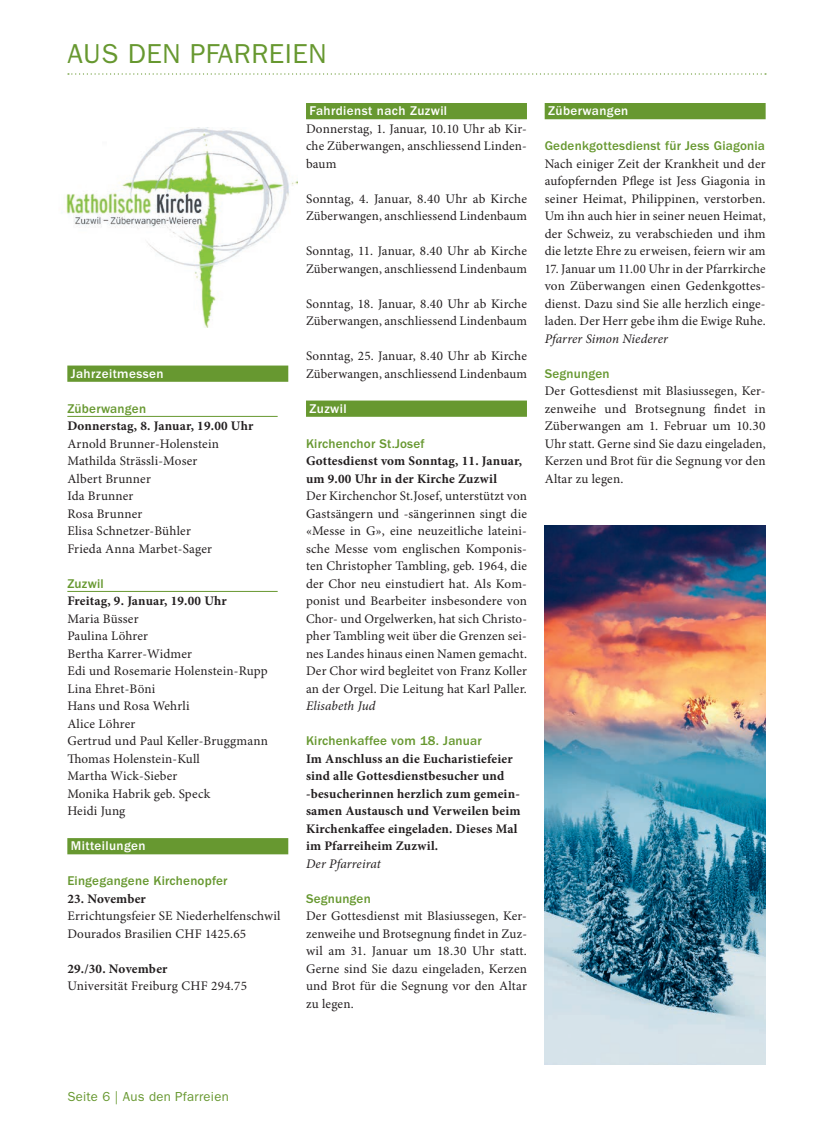
<style>
.page{position:relative;width:833px;height:1134px;background:#fff}
.page>*{position:absolute;margin:0;border:0;box-sizing:border-box;transform-origin:0 0}
.t1{font:27.5px "ITC Franklin Gothic Std";letter-spacing:.02em;color:#679830}
.t2{font:13.12px/17.5px "Minion Pro";letter-spacing:.015em;color:#231f20}
.t3{font:700 13.12px/17.5px "Minion Pro";letter-spacing:.015em;color:#231f20}
.t4{font:500 13.12px "ITC Franklin Gothic Std";letter-spacing:.015em;color:#679830}
.t5{font:500 13.12px "ITC Franklin Gothic Std";letter-spacing:.03em;color:#fff}
.t6{font:italic 13.12px "Minion Pro";letter-spacing:.01em;color:#231f20}
.t7{font:13.12px "ITC Franklin Gothic Std";letter-spacing:.02em;color:#679830}
</style>
<div class="page">
<img style="left:66px;top:127px;width:231px;height:200px">
<svg style="left:68px;top:73px;width:698px;height:2px"></svg>
<div style="left:67px;top:366px;width:221px;height:16px;background:#679830"></div>
<hr style="left:67px;top:416px;width:211px;height:1px;background:#679830">
<hr style="left:67px;top:591px;width:211px;height:1px;background:#679830">
<div style="left:67px;top:838px;width:221px;height:16px;background:#679830"></div>
<div style="left:306px;top:103px;width:221px;height:16px;background:#679830"></div>
<div style="left:306px;top:401px;width:221px;height:16px;background:#679830"></div>
<div style="left:544px;top:103px;width:221px;height:16px;background:#679830"></div>
<img style="left:544px;top:526px;width:221px;height:539px">
<h1 class="t1" style="left:67px;top:37px;width:261px">AUS DEN PFARREIEN</h1>
<p class="t5" style="left:71px;top:366px;width:94px">Jahrzeitmessen</p>
<p class="t4" style="left:67px;top:401px;width:80px">Züberwangen</p>
<p class="t3" style="left:67px;top:417px;width:188px">Donnerstag, 8. Januar, 19.00 Uhr</p>
<p class="t2" style="left:67px;top:435px;width:153px">Arnold Brunner-Holenstein<br>Mathilda Strässli-Moser<br>Albert Brunner<br>Ida Brunner<br>Rosa Brunner<br>Elisa Schnetzer-Bühler<br>Frieda Anna Marbet-Sager</p>
<p class="t4" style="left:67px;top:576px;width:38px">Zuzwil</p>
<p class="t3" style="left:67px;top:592px;width:161px">Freitag, 9. Januar, 19.00 Uhr</p>
<p class="t2" style="left:67px;top:610px;width:202px">Maria Büsser<br>Paulina Löhrer<br>Bertha Karrer-Widmer<br>Edi und Rosemarie Holenstein-Rupp<br>Lina Ehret-Böni<br>Hans und Rosa Wehrli<br>Alice Löhrer<br>Gertrud und Paul Keller-Bruggmann<br>Thomas Holenstein-Kull<br>Martha Wick-Sieber<br>Monika Habrik geb. Speck<br>Heidi Jung</p>
<p class="t5" style="left:71px;top:838px;width:76px">Mitteilungen</p>
<p class="t4" style="left:67px;top:873px;width:162px">Eingegangene Kirchenopfer</p>
<p class="t3" style="left:67px;top:889px;width:80px">23. November</p>
<p class="t2" style="left:67px;top:908px;width:215px">Errichtungsfeier SE Niederhelfenschwil<br>Dourados Brasilien CHF 1425.65</p>
<p class="t3" style="left:67px;top:959px;width:102px">29./30. November</p>
<p class="t2" style="left:67px;top:978px;width:181px">Universität Freiburg CHF 294.75</p>
<p class="t5" style="left:309px;top:103px;width:139px">Fahrdienst nach Zuzwil</p>
<p class="t2" style="left:306px;top:120px;width:222px;text-align:justify">Donnerstag, 1. Januar, 10.10 Uhr ab Kir&shy;che Züberwangen, anschliessend Linden&shy;baum</p>
<p class="t2" style="left:306px;top:190px;width:222px">Sonntag, 4. Januar, 8.40 Uhr ab Kirche<br>Züberwangen, anschliessend Lindenbaum</p>
<p class="t2" style="left:306px;top:243px;width:222px">Sonntag, 11. Januar, 8.40 Uhr ab Kirche<br>Züberwangen, anschliessend Lindenbaum</p>
<p class="t2" style="left:306px;top:295px;width:222px">Sonntag, 18. Januar, 8.40 Uhr ab Kirche<br>Züberwangen, anschliessend Lindenbaum</p>
<p class="t2" style="left:306px;top:348px;width:222px">Sonntag, 25. Januar, 8.40 Uhr ab Kirche<br>Züberwangen, anschliessend Lindenbaum</p>
<p class="t5" style="left:309px;top:401px;width:39px">Zuzwil</p>
<p class="t4" style="left:306px;top:436px;width:120px">Kirchenchor St.Josef</p>
<p class="t3" style="left:306px;top:452px;width:218px">Gottesdienst vom Sonntag, 11. Januar, um 9.00 Uhr in der Kirche Zuzwil</p>
<p class="t2" style="left:306px;top:488px;width:222px;text-align:justify">Der Kirchenchor St.Josef, unterstützt von Gastsängern und -sängerinnen singt die «Messe in G», eine neuzeitliche lateini&shy;sche Messe vom englischen Komponis&shy;ten Christopher Tambling, geb. 1964, die der Chor neu einstudiert hat. Als Kom&shy;ponist und Bearbeiter insbesondere von Chor- und Orgelwerken, hat sich Christo&shy;pher Tambling weit über die Grenzen sei&shy;nes Landes hinaus einen Namen gemacht.<br>Der Chor wird begleitet von Franz Koller an der Orgel. Die Leitung hat Karl Paller.</p>
<p class="t6" style="left:306px;top:697px;width:71px">Elisabeth Jud</p>
<p class="t4" style="left:306px;top:733px;width:177px">Kirchenkaffee vom 18. Januar</p>
<p class="t3" style="left:306px;top:749px;width:216px">Im Anschluss an die Eucharistiefeier sind alle Gottesdienstbesucher und -besucherinnen herzlich zum gemein&shy;samen Austausch und Verweilen beim Kirchenkaffee eingeladen. Dieses Mal im Pfarreiheim Zuzwil.</p>
<p class="t6" style="left:306px;top:854px;width:76px">Der Pfarreirat</p>
<p class="t4" style="left:306px;top:891px;width:66px">Segnungen</p>
<p class="t2" style="left:306px;top:908px;width:222px;text-align:justify">Der Gottesdienst mit Blasiussegen, Ker&shy;zenweihe und Brotsegnung findet in Zuz&shy;wil am 31. Januar um 18.30 Uhr statt.<br>Gerne sind Sie dazu eingeladen, Kerzen und Brot für die Segnung vor den Altar zu legen.</p>
<p class="t5" style="left:548px;top:103px;width:82px">Züberwangen</p>
<p class="t4" style="left:544px;top:138px;width:222px">Gedenkgottesdienst für Jess Giagonia</p>
<p class="t2" style="left:544px;top:155px;width:222px;text-align:justify">Nach einiger Zeit der Krankheit und der aufopfernden Pflege ist Jess Giagonia in seiner Heimat, Philippinen, verstorben.<br>Um ihn auch hier in seiner neuen Heimat, der Schweiz, zu verabschieden und ihm die letzte Ehre zu erweisen, feiern wir am</p>
<p class="t2" style="left:544px;top:260px;width:222px;text-align:justify">17. Januar um 11.00 Uhr in der Pfarrkirche von Züberwangen einen Gedenkgottes&shy;dienst. Dazu sind Sie alle herzlich einge&shy;laden. Der Herr gebe ihm die Ewige Ruhe.</p>
<p class="t6" style="left:544px;top:329px;width:125px">Pfarrer Simon Niederer</p>
<p class="t4" style="left:544px;top:366px;width:66px">Segnungen</p>
<p class="t2" style="left:544px;top:383px;width:222px;text-align:justify">Der Gottesdienst mit Blasiussegen, Ker&shy;zenweihe und Brotsegnung findet in Züberwangen am 1. Februar um 10.30<br>Uhr statt. Gerne sind Sie dazu eingeladen, Kerzen und Brot für die Segnung vor den Altar zu legen.</p>
<p class="t7" style="left:67px;top:1089px;width:163px">Seite 6 | Aus den Pfarreien</p>
</div>
